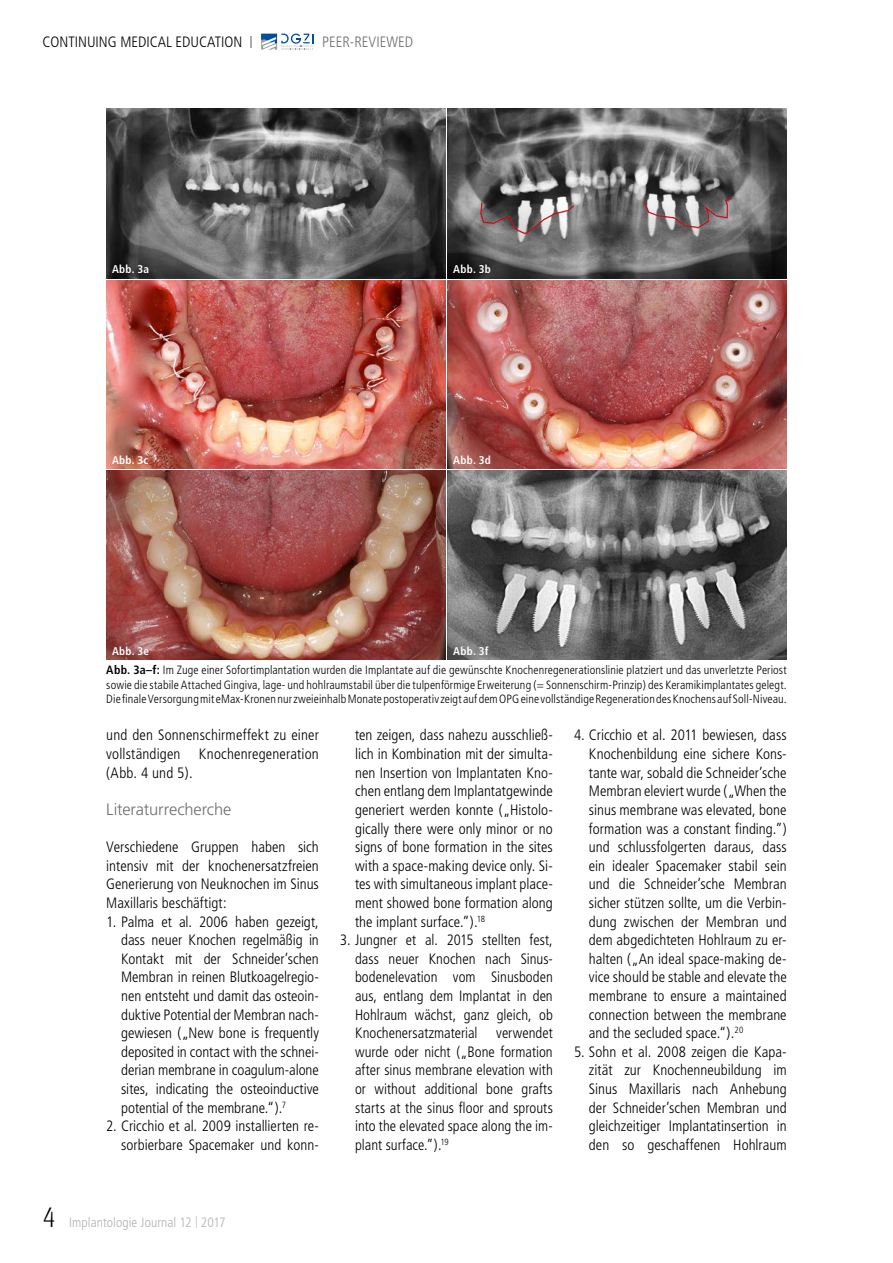
<style>
.page{position:relative;width:893px;height:1263px;background:#fff}
.page>*{position:absolute;margin:0;border:0;box-sizing:border-box;transform-origin:0 0}
.t1{font:300 16.5px "Frutiger";letter-spacing:-.01em;color:#6e6e6e}
.t2{font:300 condensed 15px/18.6px "Frutiger";color:#000;text-align:justify}
.t3{font:300 condensed 15px "Frutiger";color:#6e6e6e}
.t4{font:300 condensed 13.5px "Frutiger";letter-spacing:.005em;color:#b1b2b3}
.t5{font:300 condensed 12px/14.4px "Frutiger";letter-spacing:.01em;color:#000;text-align:justify}
.t6{font:700 condensed 11.25px "Frutiger";letter-spacing:.02em;color:#fff}
.s1{font-size:12px}
.s2{font-weight:700}
.s3{font-family:"Glasgow";font-weight:200;font-stretch:normal;font-size:27px;color:#000}
</style>
<div class="page">
<svg style="left:261px;top:34px;width:53px;height:16px"></svg>
<img style="left:106px;top:108px;width:339px;height:170px">
<img style="left:448px;top:108px;width:339px;height:170px">
<img style="left:106px;top:280px;width:339px;height:189px">
<img style="left:448px;top:280px;width:339px;height:189px">
<img style="left:106px;top:471px;width:339px;height:188px">
<img style="left:448px;top:471px;width:339px;height:188px">
<svg style="left:480px;top:202px;width:94px;height:32px;background:#8a8081"></svg>
<svg style="left:643px;top:197px;width:90px;height:31px;background:#95898a"></svg>
<p class="t2" style="left:43px;top:33px;width:212px">CONTINUING MEDICAL EDUCATION <span class="s1">|</span></p>
<p class="t3" style="left:322px;top:34px;width:92px">PEER-REVIEWED</p>
<p class="t6" style="left:112px;top:262px;width:39px">Abb. 3a</p>
<p class="t6" style="left:453px;top:262px;width:39px">Abb. 3b</p>
<p class="t6" style="left:112px;top:453px;width:38px">Abb. 3c</p>
<p class="t6" style="left:453px;top:453px;width:39px">Abb. 3d</p>
<p class="t6" style="left:112px;top:644px;width:39px">Abb. 3e</p>
<p class="t6" style="left:453px;top:644px;width:37px">Abb. 3f</p>
<p class="t5" style="left:106px;top:663px;width:682px"><span class="s2">Abb. 3a–f:</span> Im Zuge einer Sofortimplantation wurden die Implantate auf die gewünschte Knochenregenerationslinie platziert und das unverletzte Periost sowie die stabile Attached Gingiva, lage- und hohlraumstabil über die tulpenförmige Erweiterung (= Sonnenschirm-Prinzip) des Keramikimplantates gelegt.<br>Die finale Versorgung mit eMax-Kronen nur zweieinhalb Monate postoperativ zeigt auf dem OPG eine vollständige Regeneration des Knochens auf Soll-Niveau.</p>
<p class="t2" style="left:106px;top:726px;width:214px">und den Sonnenschirmeffekt zu einer vollständigen Knochenregeneration (Abb. 4 und 5).</p>
<p class="t1" style="left:106px;top:800px;width:127px">Literaturrecherche</p>
<p class="t2" style="left:106px;top:838px;width:214px">Verschiedene Gruppen haben sich intensiv mit der knochenersatzfreien Generierung von Neuknochen im Sinus Maxillaris beschäftigt:</p>
<p class="t2" style="left:121px;top:912px;width:199px;text-indent:-15px">1. Palma et al. 2006 haben gezeigt, dass neuer Knochen regelmäßig in Kontakt mit der Schneider’schen Membran in reinen Blutkoagelregio&shy;nen entsteht und damit das osteoin&shy;duktive Potential der Membran nach&shy;gewiesen („New bone is frequently deposited in contact with the schnei&shy;derian membrane in coagulum-alone sites, indicating the osteoinductive potential of the membrane.“).<sup>7</sup></p>
<p class="t2" style="left:106px;top:1117px;width:214px;text-align:right">2. Cricchio et al. 2009 installierten re&shy;sorbierbare Spacemaker und konn-</p>
<p class="t4" style="left:43px;top:1214px;width:185px"><span class="s3">4</span> Implantologie Journal 12 <span class="s1">|</span> 2017</p>
<p class="t2" style="left:355px;top:726px;width:199px">ten zeigen, dass nahezu ausschließ&shy;lich in Kombination mit der simulta&shy;nen Insertion von Implantaten Kno&shy;chen entlang dem Implantatgewinde generiert werden konnte („Histolo&shy;gically there were only minor or no signs of bone formation in the sites with a space-making device only. Si&shy;tes with simultaneous implant place&shy;ment showed bone formation along the implant surface.”).<sup>18</sup></p>
<p class="t2" style="left:355px;top:931px;width:199px;text-indent:-15px">3. Jungner et al. 2015 stellten fest, dass neuer Knochen nach Sinus&shy;bodenelevation vom Sinusboden aus, entlang dem Implantat in den Hohlraum wächst, ganz gleich, ob Knochenersatzmaterial verwendet wurde oder nicht („Bone formation after sinus membrane elevation with or without additional bone grafts starts at the sinus floor and sprouts into the elevated space along the im&shy;plant surface.”).<sup>19</sup></p>
<p class="t2" style="left:589px;top:726px;width:199px;text-indent:-15px">4. Cricchio et al. 2011 bewiesen, dass Knochenbildung eine sichere Kons&shy;tante war, sobald die Schneider’sche Membran eleviert wurde („When the sinus membrane was elevated, bone formation was a constant finding.”) und schlussfolgerten daraus, dass ein idealer Spacemaker stabil sein und die Schneider’sche Membran sicher stützen sollte, um die Verbin&shy;dung zwischen der Membran und dem abgedichteten Hohlraum zu er&shy;halten („An ideal space-making de&shy;vice should be stable and elevate the membrane to ensure a maintained connection between the membrane and the secluded space.“).<sup>20</sup></p>
<p class="t2" style="left:589px;top:1042px;width:199px;text-indent:-15px">5. Sohn et al. 2008 zeigen die Kapa&shy;zität zur Knochenneubildung im Sinus Maxillaris nach Anhebung der Schneider’schen Membran und gleichzeitiger Implantatinsertion in den so geschaffenen Hohlraum</p>
</div>
